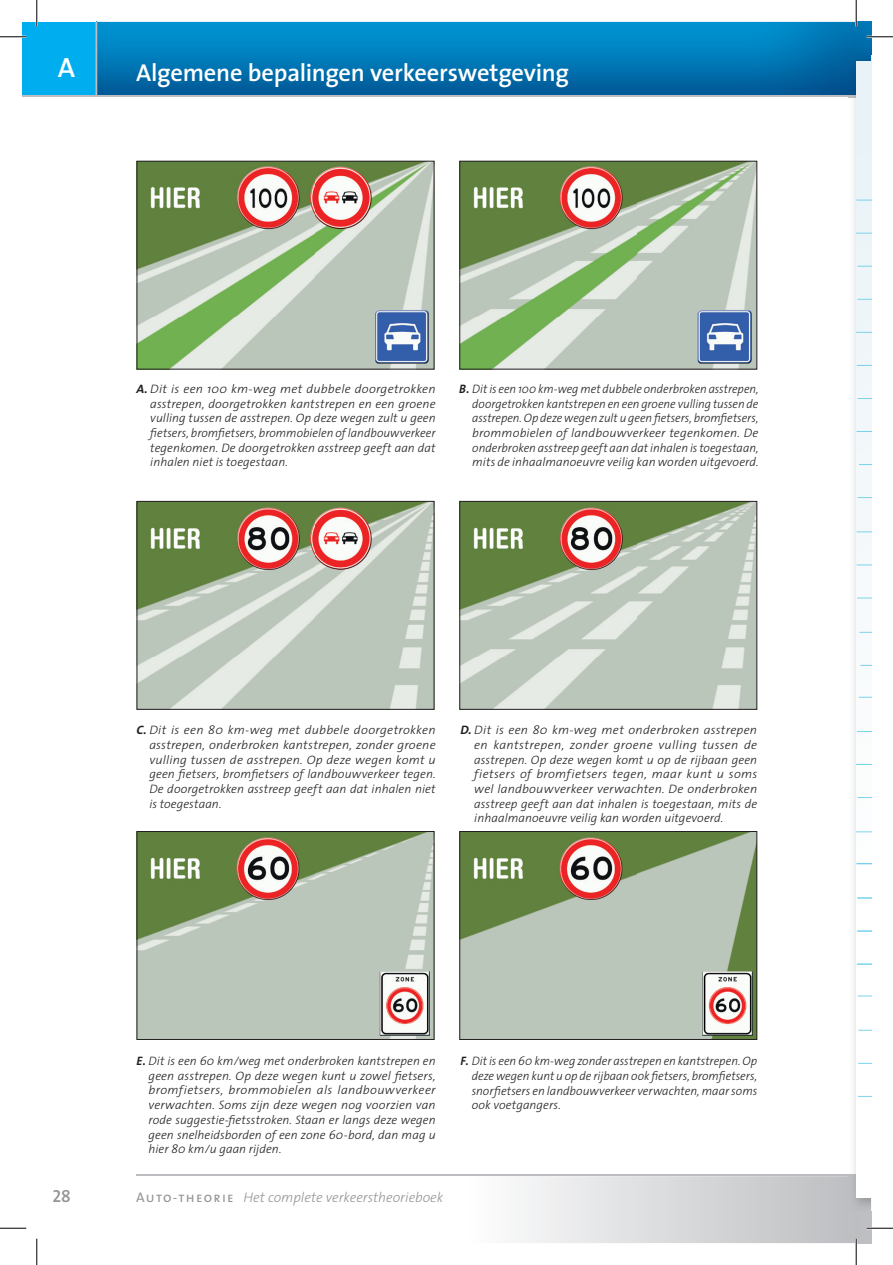
<style>
.page{position:relative;width:893px;height:1265px;background:#fff}
.page>*{position:absolute;margin:0;border:0;box-sizing:border-box;transform-origin:0 0}
.t1{font:600 28px "The Sans";color:#fff}
.t2{font:600 24.5px "The Sans";letter-spacing:-.01em;color:#fff}
.t3{font:17.5px "The Sans Semi Bold Caps";color:#939598}
.t4{font:italic 300 14px "The Sans";color:#939598}
.t5{font:italic 300 12.25px/14.7px "The Sans";letter-spacing:.005em;color:#231f20;text-align:justify;scale:1.04 1}
.t6{font:italic 300 12.25px/14.7px "The Sans";letter-spacing:.005em;color:#231f20;text-align:justify}
.t7{font:italic 300 12.25px/14.7px "The Sans";letter-spacing:.005em;color:#231f20;text-align:justify;scale:.96 1}
.s1{font-family:"The Mix";font-weight:700}
.s2{font-family:"The Sans Caps";font-weight:400;font-style:normal}
</style>
<div class="page">
<div style="left:22px;top:22px;width:75px;height:74px;background:#00aeef"></div>
<svg style="left:136px;top:1175px;width:719px;height:67px"></svg>
<hr style="left:136px;top:1174px;width:719px;height:1px;background:#bcbdc0">
<div style="left:855px;top:1211px;width:15px;height:31px;background:#bebfc1"></div>
<img style="left:97px;top:22px;width:758px;height:73px">
<hr style="left:22px;top:95px;width:833px;height:2px;background:#bcbdc0">
<hr style="left:95px;top:22px;width:2px;height:73px;background:#bcbdc0">
<img style="left:855px;top:22px;width:15px;height:32px">
<img style="left:461px;top:503px;width:293px;height:204px">
<div style="left:459px;top:501px;width:297px;height:208px;border:1px solid #231f20"></div>
<img style="left:461px;top:832px;width:293px;height:205px">
<div style="left:459px;top:830px;width:297px;height:209px;border:1px solid #231f20"></div>
<img style="left:138px;top:832px;width:294px;height:205px">
<div style="left:136px;top:830px;width:298px;height:209px;border:1px solid #231f20"></div>
<img style="left:138px;top:163px;width:294px;height:204px">
<div style="left:136px;top:161px;width:298px;height:208px;border:1px solid #231f20"></div>
<img style="left:138px;top:503px;width:294px;height:204px">
<div style="left:136px;top:501px;width:298px;height:208px;border:1px solid #231f20"></div>
<img style="left:461px;top:163px;width:293px;height:204px">
<div style="left:459px;top:161px;width:297px;height:208px;border:1px solid #231f20"></div>
<img style="left:848px;top:1175px;width:22px;height:36px">
<img style="left:848px;top:54px;width:22px;height:41px">
<svg style="left:855px;top:62px;width:15px;height:1134px"></svg>
<svg style="left:855px;top:199px;width:15px;height:1px"></svg>
<svg style="left:855px;top:233px;width:15px;height:1px"></svg>
<svg style="left:856px;top:266px;width:14px;height:1px"></svg>
<svg style="left:856px;top:299px;width:14px;height:1px"></svg>
<svg style="left:855px;top:332px;width:15px;height:1px"></svg>
<svg style="left:856px;top:365px;width:14px;height:1px"></svg>
<svg style="left:856px;top:398px;width:14px;height:1px"></svg>
<svg style="left:856px;top:431px;width:14px;height:1px"></svg>
<svg style="left:858px;top:464px;width:12px;height:1px"></svg>
<svg style="left:856px;top:497px;width:14px;height:1px"></svg>
<svg style="left:855px;top:531px;width:15px;height:1px"></svg>
<svg style="left:855px;top:564px;width:15px;height:1px"></svg>
<svg style="left:856px;top:597px;width:14px;height:1px"></svg>
<svg style="left:858px;top:631px;width:12px;height:1px"></svg>
<svg style="left:858px;top:696px;width:12px;height:1px"></svg>
<svg style="left:856px;top:730px;width:14px;height:1px"></svg>
<svg style="left:855px;top:764px;width:15px;height:1px"></svg>
<svg style="left:856px;top:797px;width:14px;height:1px"></svg>
<svg style="left:855px;top:831px;width:15px;height:1px"></svg>
<svg style="left:855px;top:863px;width:15px;height:1px"></svg>
<svg style="left:856px;top:897px;width:14px;height:1px"></svg>
<svg style="left:856px;top:930px;width:14px;height:1px"></svg>
<svg style="left:856px;top:963px;width:14px;height:1px"></svg>
<svg style="left:857px;top:995px;width:13px;height:1px"></svg>
<svg style="left:857px;top:1029px;width:13px;height:1px"></svg>
<svg style="left:857px;top:1062px;width:13px;height:1px"></svg>
<svg style="left:857px;top:1095px;width:13px;height:1px"></svg>
<hr style="left:0;top:36px;width:26px;height:2px;background:#fff">
<hr style="left:866px;top:36px;width:26px;height:2px;background:#fff">
<hr style="left:866px;top:1226px;width:26px;height:2px;background:#fff">
<hr style="left:36px;top:0;width:2px;height:26px;background:#fff">
<hr style="left:854px;top:0;width:2px;height:26px;background:#fff">
<hr style="left:854px;top:1238px;width:2px;height:26px;background:#fff">
<svg style="left:0;top:36px;width:26px;height:1px"></svg>
<svg style="left:866px;top:36px;width:26px;height:1px"></svg>
<svg style="left:0;top:1227px;width:26px;height:1px"></svg>
<svg style="left:866px;top:1227px;width:26px;height:1px"></svg>
<svg style="left:36px;top:0;width:1px;height:26px"></svg>
<svg style="left:36px;top:1238px;width:1px;height:26px"></svg>
<svg style="left:855px;top:0;width:1px;height:26px"></svg>
<svg style="left:855px;top:1238px;width:1px;height:26px"></svg>
<h1 class="t1" style="left:58px;top:44px;width:19px">A</h1>
<h2 class="t2" style="left:136px;top:52px;width:434px">Algemene bepalingen verkeerswetgeving</h2>
<p class="t5" style="left:150px;top:381px;width:276px;text-indent:-14px"><span class="s1">A.</span> Dit is een 100 km-weg met dubbele doorgetrokken asstrepen, doorgetrokken kantstrepen en een groene vulling tussen de asstrepen. Op deze wegen zult u geen fietsers, bromfietsers, brommobielen of landbouwverkeer tegenkomen. De doorgetrokken asstreep geeft aan dat inhalen niet is toegestaan.</p>
<p class="t7" style="left:472px;top:381px;width:299px;text-indent:-13px"><span class="s1">B.</span> Dit is een 100 km-weg met dubbele onderbroken asstrepen, doorgetrokken kantstrepen en een groene vulling tussen de asstrepen. Op deze wegen zult u geen fietsers, bromfietsers, brommobielen of landbouwverkeer tegenkomen. De onderbroken asstreep geeft aan dat inhalen is toegestaan, mits de inhaalmanoeuvre veilig kan worden uitgevoerd.</p>
<p class="t5" style="left:149px;top:722px;width:277px;text-indent:-13px"><span class="s1">C.</span> Dit is een 80 km-weg met dubbele doorgetrokken asstrepen, onderbroken kantstrepen, zonder groene vulling tussen de asstrepen. Op deze wegen komt u geen fietsers, bromfietsers of landbouwverkeer tegen.<br>De doorgetrokken asstreep geeft aan dat inhalen niet is toegestaan.</p>
<p class="t5" style="left:474px;top:722px;width:273px;text-indent:-14px"><span class="s1">D.</span> Dit is een 80 km-weg met onderbroken asstrepen en kantstrepen, zonder groene vulling tussen de asstrepen. Op deze wegen komt u op de rijbaan geen fietsers of bromfietsers tegen, maar kunt u soms wel landbouwverkeer verwachten. De onderbroken asstreep geeft aan dat inhalen is toegestaan, mits de inhaalmanoeuvre veilig kan worden uitgevoerd.</p>
<p class="t6" style="left:148px;top:1052px;width:288px;text-indent:-12px"><span class="s1">E.</span> Dit is een 60 km/weg met onderbroken kantstrepen en geen asstrepen. Op deze wegen kunt u zowel fietsers, bromfietsers, brommobielen als landbouw verkeer verwachten. Soms zijn deze wegen nog voorzien van rode suggestie-fietsstroken. Staan er langs deze wegen geen snelheidsborden of een zone 60-bord, dan mag u hier 80 km/u gaan rijden.</p>
<h3 class="t3" style="left:52px;top:1180px;width:20px">28</h3>
<p class="t4" style="left:136px;top:1185px;width:308px"><span class="s2">Auto-theorie</span> Het complete verkeerstheorieboek</p>
<p class="t6" style="left:471px;top:1053px;width:287px;text-indent:-11px"><span class="s1">F.</span> Dit is een 60 km-weg zonder asstrepen en kantstrepen. Op deze wegen kunt u op de rijbaan ook fietsers, bromfietsers, snorfietsers en landbouw verkeer verwachten, maar soms ook voetgangers.</p>
</div>
